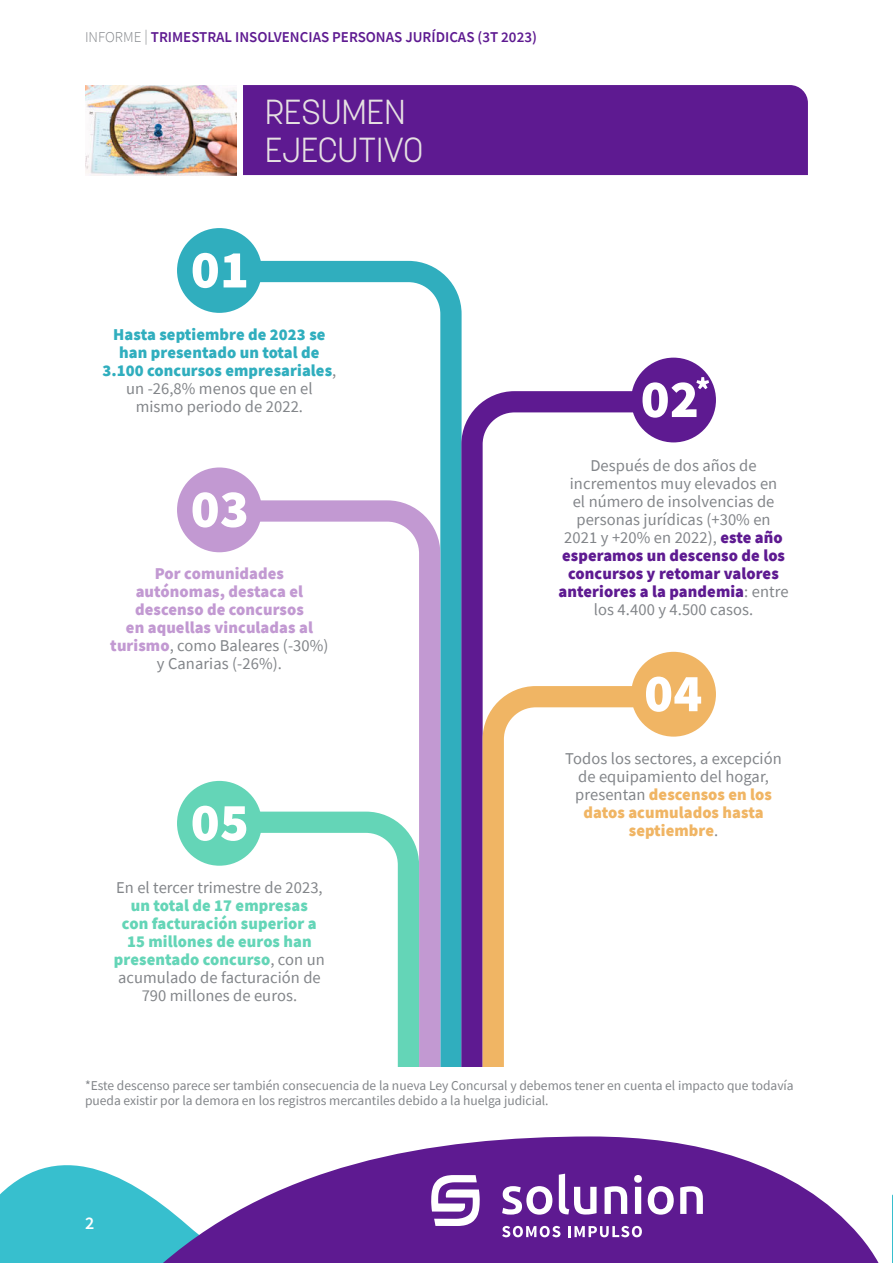
<style>
.page{position:relative;width:893px;height:1263px;background:#fff}
.page>*{position:absolute;margin:0;border:0;box-sizing:border-box;transform-origin:0 0}
.t1{font:300 34.5px/37.5px "Korolev";letter-spacing:-.01em;color:#e6e1e2}
.t2{font:600 18px "Source Sans Pro";color:#fff}
.t3{font:16.5px/18px "Source Sans Pro";letter-spacing:.005em;color:#828589;text-align:center}
.t4{font:900 16.5px/18px "Source Sans Pro";letter-spacing:.005em;color:#64d5b7;text-align:center}
.t5{font:900 16.5px/18px "Source Sans Pro";letter-spacing:.005em;color:#c299d2;text-align:center}
.t6{font:900 16.5px/18px "Source Sans Pro";letter-spacing:.005em;color:#30aebe;text-align:center}
.t7{font:600 15px "Source Sans Pro";color:#5e1a91}
.t8{font:13.5px/15px "Source Sans Pro";color:#828589}
.s1{font-weight:300;color:#828589}
.s2{font-weight:400;color:#828589}
.s3{font-weight:900;color:#5e1a91}
.s4{font-weight:900;color:#f0b564}
</style>
<div class="page">
<svg style="left:211px;top:253px;width:251px;height:237px"></svg>
<div style="left:243px;top:85px;width:565px;height:90px;background:#5e1a91"></div>
<img style="left:85px;top:85px;width:151px;height:90px">
<div style="left:254px;top:128px;width:46px;height:5px;background:#5e1a91"></div>
<div style="left:177px;top:228px;width:85px;height:85px;background:#30aebe;border-radius:50%"></div>
<svg style="left:193px;top:253px;width:53px;height:35px"></svg>
<svg style="left:209px;top:490px;width:242px;height:577px"></svg>
<svg style="left:198px;top:801px;width:232px;height:266px"></svg>
<div style="left:177px;top:467px;width:85px;height:85px;background:#c299d2;border-radius:50%"></div>
<svg style="left:193px;top:492px;width:53px;height:35px"></svg>
<div style="left:177px;top:781px;width:85px;height:85px;background:#64d5b7;border-radius:50%"></div>
<svg style="left:193px;top:806px;width:53px;height:35px"></svg>
<svg style="left:451px;top:380px;width:234px;height:687px"></svg>
<svg style="left:472px;top:675px;width:234px;height:392px"></svg>
<div style="left:631px;top:358px;width:85px;height:84px;background:#5e1a91;border-radius:50%"></div>
<div style="left:631px;top:652px;width:85px;height:85px;background:#f0b564;border-radius:50%"></div>
<svg style="left:646px;top:676px;width:55px;height:36px"></svg>
<svg style="left:642px;top:377px;width:67px;height:41px"></svg>
<svg style="left:0;top:1172px;width:32px;height:91px;background:#4cc6d3"></svg>
<svg style="left:32px;top:1136px;width:847px;height:127px;fill:#5e1a91"></svg>
<svg style="left:502px;top:1226px;width:58px;height:11px"></svg>
<svg style="left:568px;top:1226px;width:74px;height:11px"></svg>
<svg style="left:502px;top:1186px;width:50px;height:29px"></svg>
<svg style="left:559px;top:1174px;width:38px;height:40px"></svg>
<svg style="left:605px;top:1186px;width:22px;height:28px"></svg>
<svg style="left:634px;top:1175px;width:8px;height:39px"></svg>
<svg style="left:648px;top:1186px;width:26px;height:29px"></svg>
<svg style="left:680px;top:1186px;width:23px;height:28px"></svg>
<svg style="left:431px;top:1175px;width:49px;height:51px"></svg>
<svg style="left:892px;top:1194px;width:1px;height:69px"></svg>
<p class="t7" style="left:85px;top:29px;width:453px"><span class="s1">INFORME |</span> TRIMESTRAL INSOLVENCIAS PERSONAS JURÍDICAS (3T 2023)</p>
<h1 class="t1" style="left:265px;top:94px;width:160px">RESUMEN<br>EJECUTIVO</h1>
<p class="t6" style="left:102px;top:326px;width:235px">Hasta septiembre de 2023 se han presentado un total de<br>3.100 concursos empresariales<span class="s2">, un -26,8% menos que en el mismo periodo de 2022.</span></p>
<p class="t5" style="left:110px;top:565px;width:220px">Por comunidades autónomas, destaca el descenso de concursos<br>en aquellas vinculadas al turismo<span class="s2">, como Baleares (-30%) y Canarias (-26%).</span></p>
<p class="t3" style="left:116px;top:878px;width:208px">En el tercer trimestre de 2023,</p>
<p class="t4" style="left:114px;top:896px;width:212px">un total de 17 empresas<br>con facturación superior a<br>15 millones de euros han presentado concurso<span class="s2">, con un acumulado de facturación de<br>790 millones de euros.</span></p>
<p class="t3" style="left:558px;top:456px;width:232px">Después de dos años de incrementos muy elevados en<br>el número de insolvencias de personas jurídicas (+30% en<br>2021 y +20% en 2022), <span class="s3">este año esperamos un descenso de los concursos y retomar valores anteriores a la pandemia</span>: entre los 4.400 y 4.500 casos.</p>
<p class="t3" style="left:565px;top:749px;width:218px">Todos los sectores, a excepción de equipamiento del hogar, presentan <span class="s4">descensos en los datos acumulados hasta septiembre</span>.</p>
<p class="t8" style="left:85px;top:1078px;width:710px">*Este descenso parece ser también consecuencia de la nueva Ley Concursal y debemos tener en cuenta el impacto que todavía pueda existir por la demora en los registros mercantiles debido a la huelga judicial.</p>
<p class="t2" style="left:85px;top:1215px;width:11px">2</p>
</div>
